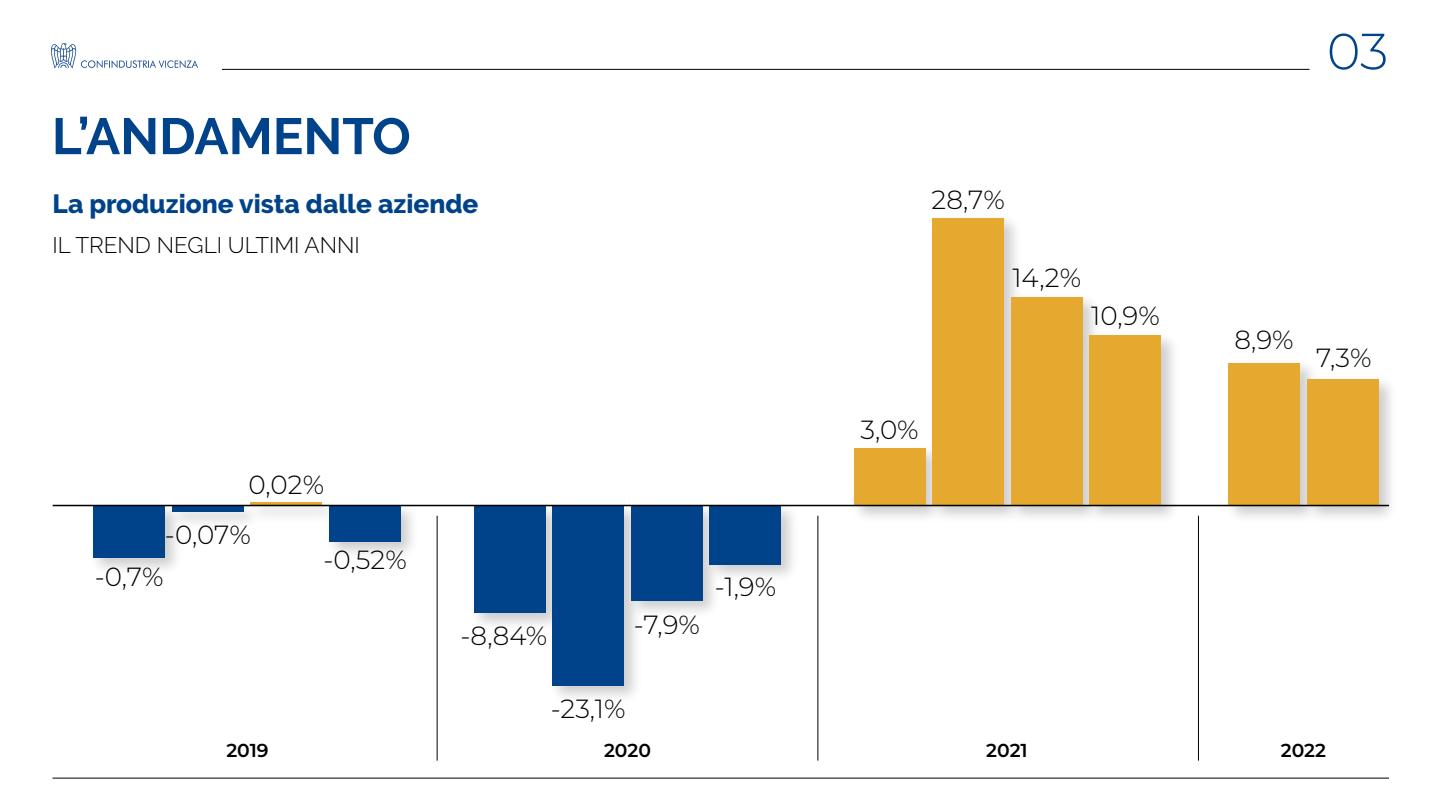
<style>
.page{position:relative;width:1440px;height:810px;background:#fff}
.page>*{position:absolute;margin:0;border:0;box-sizing:border-box;transform-origin:0 0}
.t1{font:700 51px "Raleway";color:#00438a}
.t2{font:300 51px "Montserrat";color:#00438a}
.t3{font:300 26.25px "Montserrat";color:#000}
.t4{font:800 26.25px "Raleway";color:#00438a}
.t5{font:300 22.5px "Raleway";color:#000}
.t6{font:600 18.75px "Montserrat";letter-spacing:-.005em;color:#000}
</style>
<div class="page">
<hr style="left:818px;top:516px;width:1px;height:245px;background:#000">
<hr style="left:1198px;top:516px;width:1px;height:245px;background:#000">
<hr style="left:437px;top:516px;width:1px;height:245px;background:#000">
<img style="left:84px;top:220px;width:1307px;height:488px">
<div style="left:93px;top:506px;width:72px;height:51px;background:#00438a"></div>
<div style="left:172px;top:506px;width:72px;height:5px;background:#00438a"></div>
<svg style="left:251px;top:502px;width:71px;height:3px"></svg>
<div style="left:329px;top:506px;width:72px;height:36px;background:#00438a"></div>
<div style="left:854px;top:448px;width:71px;height:58px;background:#e5a930"></div>
<div style="left:932px;top:218px;width:72px;height:288px;background:#e5a930"></div>
<div style="left:1011px;top:297px;width:72px;height:209px;background:#e5a930"></div>
<div style="left:1090px;top:335px;width:71px;height:171px;background:#e5a930"></div>
<div style="left:1228px;top:363px;width:72px;height:143px;background:#e5a930"></div>
<div style="left:1307px;top:379px;width:72px;height:127px;background:#e5a930"></div>
<div style="left:474px;top:506px;width:71px;height:107px;background:#00438a"></div>
<div style="left:552px;top:506px;width:72px;height:179px;background:#00438a"></div>
<div style="left:631px;top:506px;width:72px;height:95px;background:#00438a"></div>
<div style="left:710px;top:506px;width:71px;height:58px;background:#00438a"></div>
<hr style="left:53px;top:505px;width:1336px;height:1px;background:#000">
<hr style="left:222px;top:69px;width:1088px;height:1px;background:#000">
<hr style="left:52px;top:778px;width:1337px;height:1px;background:#000">
<img style="left:52px;top:44px;width:146px;height:25px">
<h1 class="t1" style="left:52px;top:107px;width:360px">L’ANDAMENTO</h1>
<p class="t4" style="left:53px;top:189px;width:427px">La produzione vista dalle aziende</p>
<p class="t5" style="left:53px;top:232px;width:309px">IL TREND NEGLI ULTIMI ANNI</p>
<p class="t3" style="left:249px;top:467px;width:77px">0,02%</p>
<p class="t3" style="left:165px;top:516px;width:87px">-0,07%</p>
<p class="t3" style="left:95px;top:559px;width:70px">-0,7%</p>
<p class="t3" style="left:323px;top:542px;width:85px">-0,52%</p>
<p class="t3" style="left:460px;top:617px;width:88px">-8,84%</p>
<p class="t3" style="left:634px;top:607px;width:68px">-7,9%</p>
<p class="t3" style="left:715px;top:569px;width:63px">-1,9%</p>
<p class="t3" style="left:551px;top:691px;width:76px">-23,1%</p>
<p class="t3" style="left:932px;top:182px;width:75px">28,7%</p>
<p class="t3" style="left:1012px;top:260px;width:70px">14,2%</p>
<p class="t3" style="left:1091px;top:298px;width:70px">10,9%</p>
<p class="t3" style="left:860px;top:412px;width:60px">3,0%</p>
<h1 class="t2" style="left:1327px;top:17px;width:63px">03</h1>
<p class="t3" style="left:1234px;top:322px;width:61px">8,9%</p>
<p class="t3" style="left:1316px;top:340px;width:57px">7,3%</p>
<p class="t6" style="left:226px;top:737px;width:44px">2019</p>
<p class="t6" style="left:604px;top:737px;width:48px">2020</p>
<p class="t6" style="left:986px;top:737px;width:43px">2021</p>
<p class="t6" style="left:1281px;top:737px;width:47px">2022</p>
</div>
